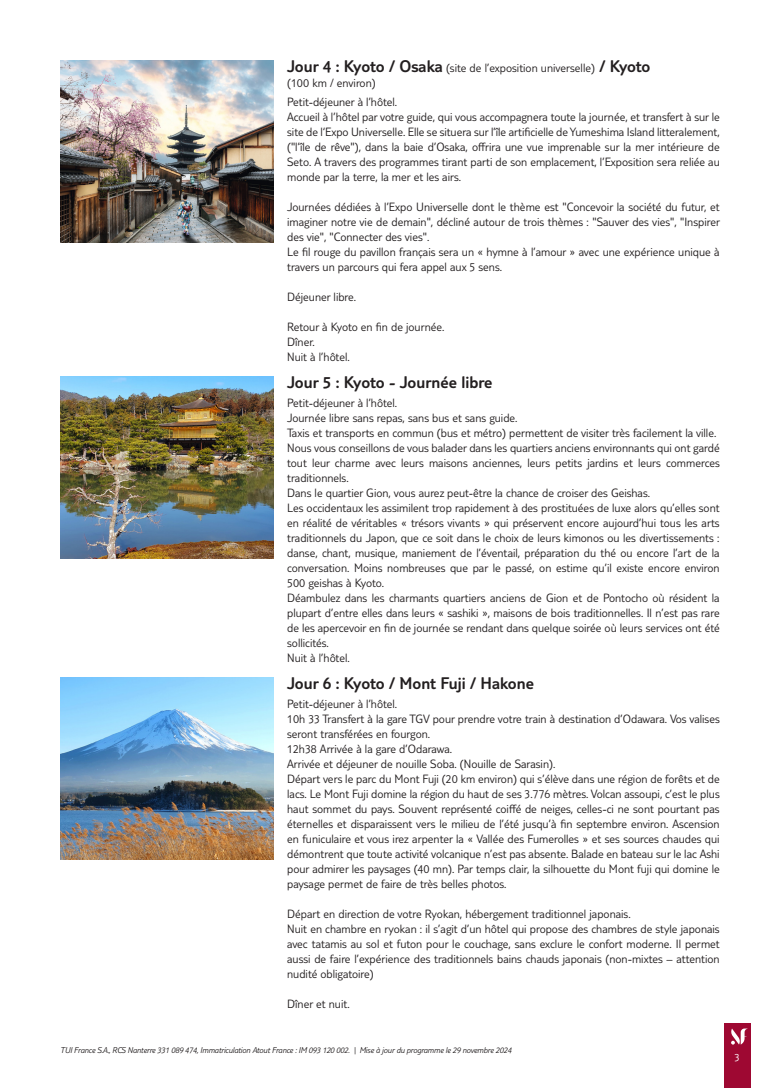
<style>
.page{position:relative;width:780px;height:1088px;background:#fff}
.page>*{position:absolute;margin:0;border:0;box-sizing:border-box;transform-origin:0 0}
.t1{font:300 17.5px "TUI Type";color:#231f20}
.t2{font:300 12.5px/15px "TUI Type";color:#231f20}
.t3{font:300 11.25px "TUI Type";color:#fff}
.t4{font:italic 300 8.75px "TUI Type";letter-spacing:-.02em;color:#231f20}
.s1{font-size:17.5px}
</style>
<div class="page">
<div style="left:724px;top:1023px;width:26px;height:65px;background:#9e0832"></div>
<svg style="left:731px;top:1028px;width:17px;height:16px"></svg>
<img style="left:60px;top:60px;width:213px;height:182px">
<img style="left:60px;top:376px;width:213px;height:182px">
<img style="left:60px;top:677px;width:213px;height:182px">
<p class="t2" style="left:287px;top:60px;width:365px"><span class="s1">Jour 4 : Kyoto / Osaka</span> (site de l’exposition universelle) <span class="s1">/ Kyoto </span>(100 km / environ)</p>
<p class="t2" style="left:287px;top:94px;width:434px">Petit-déjeuner à l’hôtel.<br>Accueil à l’hôtel par votre guide, qui vous accompagnera toute la journée, et transfert à sur le site de l‘Expo Universelle. Elle se situera sur l’île artificielle de Yumeshima Island litteralement, ("l’île de rêve"), dans la baie d’Osaka, offrira une vue imprenable sur la mer intérieure de Seto. A travers des programmes tirant parti de son emplacement, l’Exposition sera reliée au monde par la terre, la mer et les airs.</p>
<p class="t2" style="left:287px;top:199px;width:434px">Journées dédiées à l’Expo Universelle dont le thème est "Concevoir la société du futur, et imaginer notre vie de demain", décliné autour de trois thèmes : "Sauver des vies", "Inspirer des vie", "Connecter des vies".<br>Le fil rouge du pavillon français sera un « hymne à l’amour » avec une expérience unique à travers un parcours qui fera appel aux 5 sens.</p>
<p class="t2" style="left:287px;top:289px;width:71px">Déjeuner libre.</p>
<p class="t2" style="left:287px;top:319px;width:159px">Retour à Kyoto en fin de journée.<br>Dîner.<br>Nuit à l’hôtel.</p>
<h1 class="t1" style="left:287px;top:372px;width:207px">Jour 5 : Kyoto - Journée libre</h1>
<p class="t2" style="left:287px;top:395px;width:434px">Petit-déjeuner à l’hôtel.<br>Journée libre sans repas, sans bus et sans guide.<br>Taxis et transports en commun (bus et métro) permettent de visiter très facilement la ville.<br>Nous vous conseillons de vous balader dans les quartiers anciens environnants qui ont gardé tout leur charme avec leurs maisons anciennes, leurs petits jardins et leurs commerces traditionnels.<br>Dans le quartier Gion, vous aurez peut-être la chance de croiser des Geishas.<br>Les occidentaux les assimilent trop rapidement à des prostituées de luxe alors qu’elles sont en réalité de véritables « trésors vivants » qui préservent encore aujourd’hui tous les arts traditionnels du Japon, que ce soit dans le choix de leurs kimonos ou les divertissements : danse, chant, musique, maniement de l’éventail, préparation du thé ou encore l’art de la conversation. Moins nombreuses que par le passé, on estime qu’il existe encore environ 500 geishas à Kyoto.<br>Déambulez dans les charmants quartiers anciens de Gion et de Pontocho où résident la plupart d’entre elles dans leurs « sashiki », maisons de bois traditionnelles. Il n’est pas rare de les apercevoir en fin de journée se rendant dans quelque soirée où leurs services ont été sollicités.<br>Nuit à l’hôtel.</p>
<h1 class="t1" style="left:287px;top:673px;width:248px">Jour 6 : Kyoto / Mont Fuji / Hakone</h1>
<p class="t2" style="left:287px;top:696px;width:434px">Petit-déjeuner à l’hôtel.<br>10h 33 Transfert à la gare TGV pour prendre votre train à destination d’Odawara. Vos valises seront transférées en fourgon.<br>12h38 Arrivée à la gare d’Odarawa.<br>Arrivée et déjeuner de nouille Soba. (Nouille de Sarasin).<br>Départ vers le parc du Mont Fuji (20 km environ) qui s’élève dans une région de forêts et de lacs. Le Mont Fuji domine la région du haut de ses 3.776 mètres. Volcan assoupi, c’est le plus haut sommet du pays. Souvent représenté coiffé de neiges, celles-ci ne sont pourtant pas éternelles et disparaissent vers le milieu de l’été jusqu’à fin septembre environ. Ascension en funiculaire et vous irez arpenter la « Vallée des Fumerolles » et ses sources chaudes qui démontrent que toute activité volcanique n’est pas absente. Balade en bateau sur le lac Ashi pour admirer les paysages (40 mn). Par temps clair, la silhouette du Mont fuji qui domine le paysage permet de faire de très belles photos.</p>
<p class="t2" style="left:287px;top:906px;width:434px">Départ en direction de votre Ryokan, hébergement traditionnel japonais.<br>Nuit en chambre en ryokan : il s’agit d’un hôtel qui propose des chambres de style japonais avec tatamis au sol et futon pour le couchage, sans exclure le confort moderne. Il permet aussi de faire l’expérience des traditionnels bains chauds japonais (non-mixtes – attention nudité obligatoire)</p>
<p class="t2" style="left:287px;top:996px;width:64px">Dîner et nuit.</p>
<p class="t4" style="left:60px;top:1045px;width:452px">TUI France S.A., RCS Nanterre 331 089 474, Immatriculation Atout France : IM 093 120 002. | Mise à jour du programme le 29 novembre 2024</p>
<p class="t3" style="left:734px;top:1050px;width:7px">3</p>
</div>
